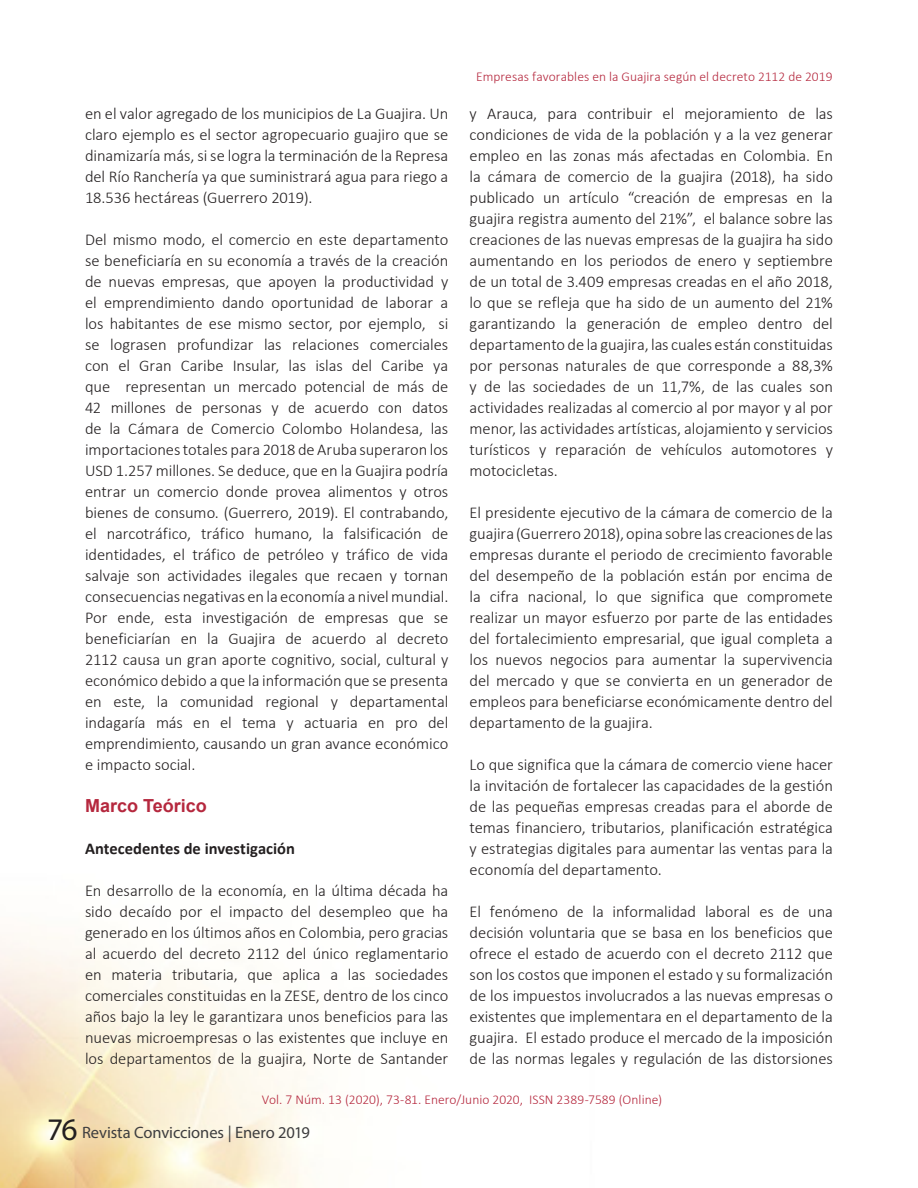
<style>
.page{position:relative;width:918px;height:1188px;background:#fff}
.page>*{position:absolute;margin:0;border:0;box-sizing:border-box;transform-origin:0 0}
.sub{font:700 18px "Arial";color:#b5283e}
.t1{font:300 16.5px/21px "Calibri";letter-spacing:-.005em;color:#231f20;text-align:justify}
.t2{font:16.5px "Myriad Pro";letter-spacing:-.005em;color:#3e3e3f}
.t3{font:700 16.5px "Calibri";color:#231f20}
.t4{font:300 13.5px "Calibri";letter-spacing:.005em;color:#b5283e}
.s1{font-size:31.5px;color:#231f20}
</style>
<div class="page">
<img style="left:0;top:936px;width:311px;height:252px">
<p class="t1" style="left:85px;top:103px;width:365px">en el valor agregado de los municipios de La Guajira. Un claro ejemplo es el sector agropecuario guajiro que se dinamizaría más, si se logra la terminación de la Represa del Río Ranchería ya que suministrará agua para riego a 18.536 hectáreas (Guerrero 2019).</p>
<p class="t1" style="left:85px;top:229px;width:365px">Del mismo modo, el comercio en este departamento se beneficiaría en su economía a través de la creación de nuevas empresas, que apoyen la productividad y el emprendimiento dando oportunidad de laborar a los habitantes de ese mismo sector, por ejemplo, si se lograsen profundizar las relaciones comerciales con el Gran Caribe Insular, las islas del Caribe ya que representan un mercado potencial de más de 42 millones de personas y de acuerdo con datos de la Cámara de Comercio Colombo Holandesa, las importaciones totales para 2018 de Aruba superaron los USD 1.257 millones. Se deduce, que en la Guajira podría entrar un comercio donde provea alimentos y otros bienes de consumo. (Guerrero, 2019). El contrabando, el narcotráfico, tráfico humano, la falsificación de identidades, el tráfico de petróleo y tráfico de vida salvaje son actividades ilegales que recaen y tornan consecuencias negativas en la economía a nivel mundial.</p>
<p class="t1" style="left:85px;top:607px;width:365px">Por ende, esta investigación de empresas que se beneficiarían en la Guajira de acuerdo al decreto 2112 causa un gran aporte cognitivo, social, cultural y económico debido a que la información que se presenta en este, la comunidad regional y departamental indagaría más en el tema y actuaria en pro del emprendimiento, causando un gran avance económico e impacto social.</p>
<p class="sub" style="left:85px;top:793px;width:123px">Marco Teórico</p>
<p class="t3" style="left:85px;top:837px;width:212px">Antecedentes de investigación</p>
<p class="t1" style="left:85px;top:880px;width:365px">En desarrollo de la economía, en la última década ha sido decaído por el impacto del desempleo que ha generado en los últimos años en Colombia, pero gracias al acuerdo del decreto 2112 del único reglamentario en materia tributaria, que aplica a las sociedades comerciales constituidas en la ZESE, dentro de los cinco años bajo la ley le garantizara unos beneficios para las nuevas microempresas o las existentes que incluye en los departamentos de la guajira, Norte de Santander</p>
<p class="t4" style="left:476px;top:68px;width:358px">Empresas favorables en la Guajira según el decreto 2112 de 2019</p>
<p class="t1" style="left:470px;top:103px;width:365px">y Arauca, para contribuir el mejoramiento de las condiciones de vida de la población y a la vez generar empleo en las zonas más afectadas en Colombia. En la cámara de comercio de la guajira (2018), ha sido publicado un artículo “creación de empresas en la guajira registra aumento del 21%”, el balance sobre las creaciones de las nuevas empresas de la guajira ha sido aumentando en los periodos de enero y septiembre de un total de 3.409 empresas creadas en el año 2018, lo que se refleja que ha sido de un aumento del 21% garantizando la generación de empleo dentro del departamento de la guajira, las cuales están constituidas por personas naturales de que corresponde a 88,3% y de las sociedades de un 11,7%, de las cuales son actividades realizadas al comercio al por mayor y al por menor, las actividades artísticas, alojamiento y servicios turísticos y reparación de vehículos automotores y motocicletas.</p>
<p class="t1" style="left:470px;top:502px;width:365px">El presidente ejecutivo de la cámara de comercio de la guajira (Guerrero 2018), opina sobre las creaciones de las empresas durante el periodo de crecimiento favorable del desempeño de la población están por encima de la cifra nacional, lo que significa que compromete realizar un mayor esfuerzo por parte de las entidades del fortalecimiento empresarial, que igual completa a los nuevos negocios para aumentar la supervivencia del mercado y que se convierta en un generador de empleos para beneficiarse económicamente dentro del departamento de la guajira.</p>
<p class="t1" style="left:470px;top:754px;width:365px">Lo que significa que la cámara de comercio viene hacer la invitación de fortalecer las capacidades de la gestión de las pequeñas empresas creadas para el aborde de temas financiero, tributarios, planificación estratégica y estrategias digitales para aumentar las ventas para la economía del departamento.</p>
<p class="t1" style="left:470px;top:901px;width:365px">El fenómeno de la informalidad laboral es de una decisión voluntaria que se basa en los beneficios que ofrece el estado de acuerdo con el decreto 2112 que son los costos que imponen el estado y su formalización de los impuestos involucrados a las nuevas empresas o existentes que implementara en el departamento de la guajira. El estado produce el mercado de la imposición de las normas legales y regulación de las distorsiones</p>
<p class="t4" style="left:262px;top:1091px;width:402px">Vol. 7 Núm. 13 (2020), 73-81. Enero/Junio 2020, ISSN 2389-7589 (Online)</p>
<p class="t2" style="left:47px;top:1122px;width:264px"><span class="s1">76</span> Revista Convicciones | Enero 2019</p>
</div>
